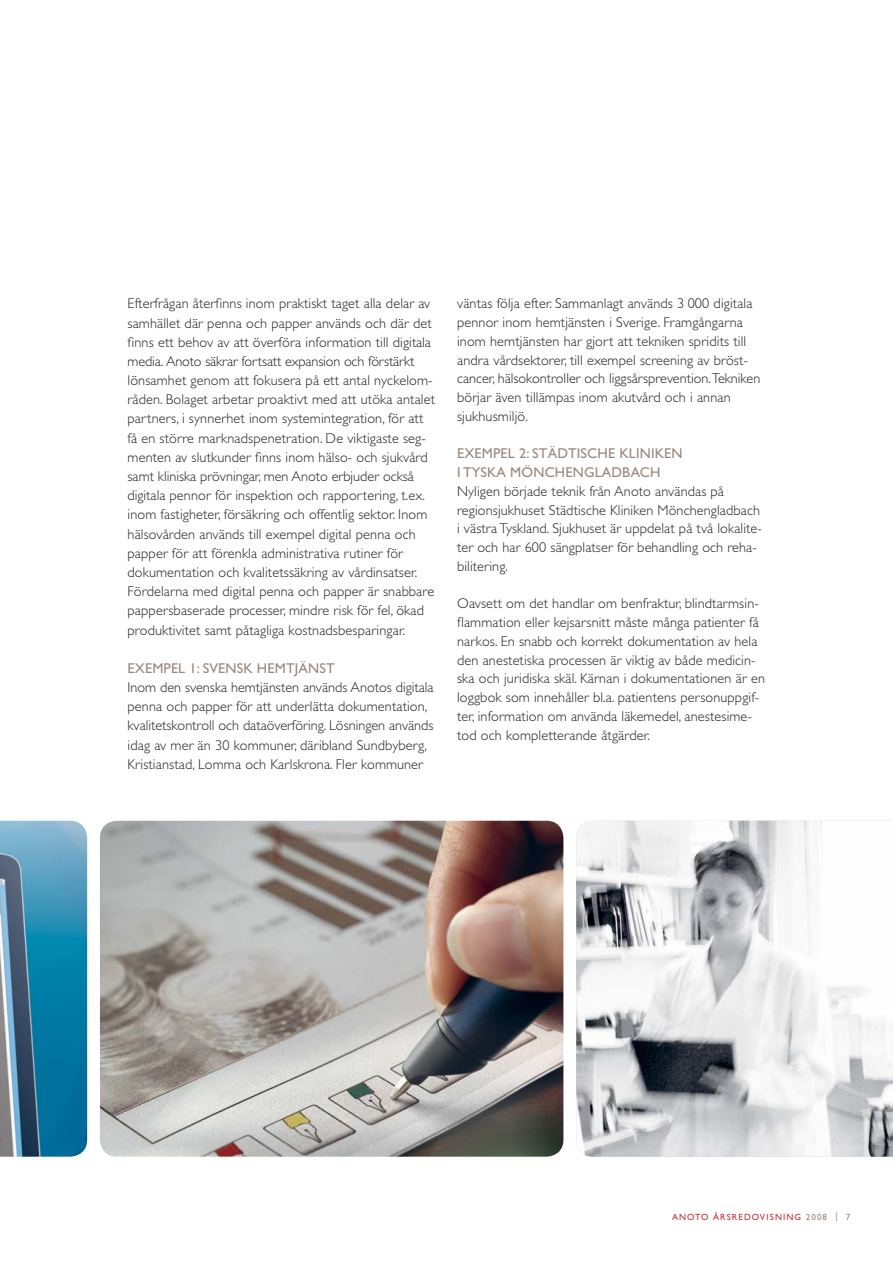
<style>
.page{position:relative;width:893px;height:1263px;background:#fff}
.page>*{position:absolute;margin:0;border:0;box-sizing:border-box;transform-origin:0 0}
.t1{font:300 14.25px/19.2px "Gill Sans";letter-spacing:.01em;color:#231f20}
.t2{font:14.25px/18.8px "Gill Sans";letter-spacing:.01em;color:#99877d}
.t3{font:9px "Gill Sans";letter-spacing:.12em;color:#bf2f37}
.s1{color:#99877d}
</style>
<div class="page">
<img style="left:576px;top:821px;width:317px;height:336px">
<img style="left:100px;top:821px;width:463px;height:336px;border-radius:17px">
<img style="left:0;top:821px;width:87px;height:336px">
<p class="t1" style="left:128px;top:295px;width:309px">Efterfrågan återfinns inom praktiskt taget alla delar av samhället där penna och papper används och där det finns ett behov av att överföra information till digitala media. Anoto säkrar fortsatt expansion och förstärkt lönsamhet genom att fokusera på ett antal nyckelom&shy;råden. Bolaget arbetar proaktivt med att utöka antalet partners, i synnerhet inom systemintegration, för att få en större marknadspenetration. De viktigaste seg&shy;menten av slutkunder finns inom hälso- och sjukvård samt kliniska prövningar, men Anoto erbjuder också digitala pennor för inspektion och rapportering, t.ex. inom fastigheter, försäkring och offentlig sektor. Inom hälsovården används till exempel digital penna och papper för att förenkla administrativa rutiner för dokumentation och kvalitetssäkring av vårdinsatser.<br>Fördelarna med digital penna och papper är snabbare pappersbaserade processer, mindre risk för fel, ökad produktivitet samt påtagliga kostnadsbesparingar.</p>
<p class="t2" style="left:128px;top:660px;width:209px">EXEMPEL 1: SVENSK HEMTJÄNST</p>
<p class="t1" style="left:128px;top:679px;width:308px">Inom den svenska hemtjänsten används Anotos digitala penna och papper för att underlätta dokumentation, kvalitetskontroll och dataöverföring. Lösningen används idag av mer än 30 kommuner, däribland Sundbyberg, Kristianstad, Lomma och Karlskrona. Fler kommuner</p>
<p class="t1" style="left:457px;top:296px;width:305px;line-height:18.8px">väntas följa efter. Sammanlagt används 3 000 digitala pennor inom hemtjänsten i Sverige. Framgångarna inom hemtjänsten har gjort att tekniken spridits till andra vårdsektorer, till exempel screening av bröst&shy;cancer, hälsokontroller och liggsårsprevention.Tekniken börjar även tillämpas inom akutvård och i annan sjukhusmiljö.</p>
<p class="t2" style="left:457px;top:446px;width:227px">EXEMPEL 2: STÄDTISCHE KLINIKEN<br>I TYSKA MÖNCHENGLADBACH</p>
<p class="t1" style="left:457px;top:483px;width:306px;line-height:18.8px">Nyligen började teknik från Anoto användas på regionsjukhuset Städtische Kliniken Mönchengladbach i västra Tyskland. Sjukhuset är uppdelat på två lokalite&shy;ter och har 600 sängplatser för behandling och reha&shy;bilitering.</p>
<p class="t1" style="left:457px;top:596px;width:309px;line-height:18.8px">Oavsett om det handlar om benfraktur, blindtarmsin&shy;flammation eller kejsarsnitt måste många patienter få narkos. En snabb och korrekt dokumentation av hela den anestetiska processen är viktig av både medicin&shy;ska och juridiska skäl. Kärnan i dokumentationen är en loggbok som innehåller bl.a. patientens personuppgif&shy;ter, information om använda läkemedel, anestesime&shy;tod och kompletterande åtgärder.</p>
<p class="t3" style="left:672px;top:1213px;width:180px">ANOTO ÅRSREDOVISNING <span class="s1">2008 | 7</span></p>
</div>
